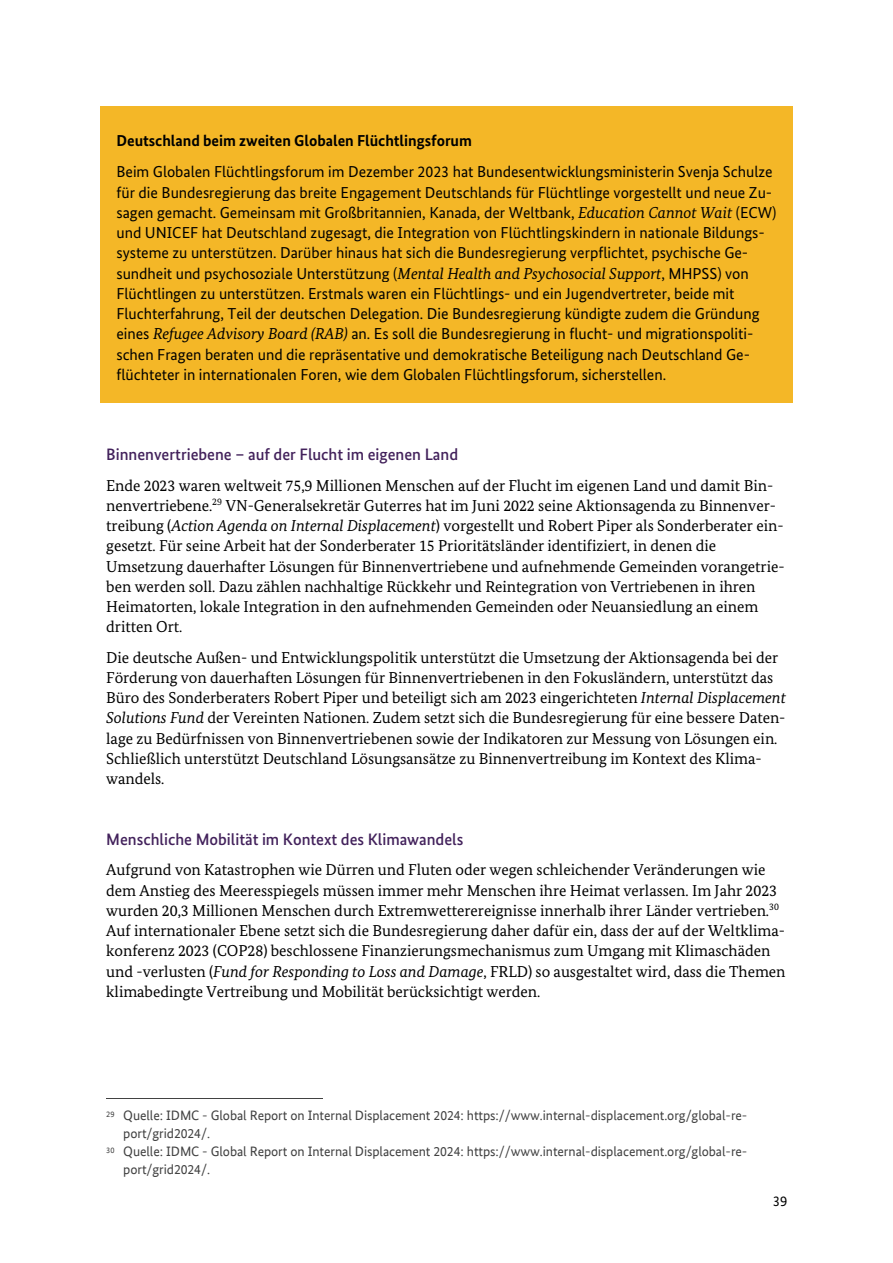
<style>
.page{position:relative;width:893px;height:1263px;background:#fff}
.page>*{position:absolute;margin:0;border:0;box-sizing:border-box;transform-origin:0 0}
.t1{font:500 16.5px "Bundes Sans";color:#42215b}
.t2{font:15.9px/20.2px "Bundes Serif";letter-spacing:-.005em;color:#000}
.t3{font:15.9px/20.2px "Bundes Sans";letter-spacing:-.005em;color:#000}
.t4{font:700 15.9px "Bundes Sans";letter-spacing:-.005em;color:#000}
.t5{font:14.4px "Bundes Sans";color:#000}
.t6{font:13.65px "Bundes Sans Office";letter-spacing:-.005em;color:#424242}
.s1{font-family:"Bundes Serif";font-style:italic}
.s2{font-style:italic}
</style>
<div class="page">
<div style="left:110px;top:115px;width:673px;height:36px;background:#f4b727"></div>
<div style="left:101px;top:106px;width:9px;height:9px;background:#f4b727"></div>
<div style="left:110px;top:106px;width:673px;height:9px;background:#f4b727"></div>
<div style="left:783px;top:106px;width:9px;height:9px;background:#f4b727"></div>
<div style="left:101px;top:115px;width:9px;height:36px;background:#f4b727"></div>
<div style="left:783px;top:115px;width:9px;height:36px;background:#f4b727"></div>
<div style="left:110px;top:151px;width:673px;height:31px;background:#f4b727"></div>
<div style="left:101px;top:151px;width:9px;height:31px;background:#f4b727"></div>
<div style="left:783px;top:151px;width:9px;height:31px;background:#f4b727"></div>
<div style="left:110px;top:182px;width:673px;height:20px;background:#f4b727"></div>
<div style="left:101px;top:182px;width:9px;height:20px;background:#f4b727"></div>
<div style="left:783px;top:182px;width:9px;height:20px;background:#f4b727"></div>
<div style="left:110px;top:202px;width:673px;height:20px;background:#f4b727"></div>
<div style="left:101px;top:202px;width:9px;height:20px;background:#f4b727"></div>
<div style="left:783px;top:202px;width:9px;height:20px;background:#f4b727"></div>
<div style="left:110px;top:222px;width:673px;height:20px;background:#f4b727"></div>
<div style="left:101px;top:222px;width:9px;height:20px;background:#f4b727"></div>
<div style="left:783px;top:222px;width:9px;height:20px;background:#f4b727"></div>
<div style="left:110px;top:242px;width:673px;height:21px;background:#f4b727"></div>
<div style="left:101px;top:242px;width:9px;height:21px;background:#f4b727"></div>
<div style="left:783px;top:242px;width:9px;height:21px;background:#f4b727"></div>
<div style="left:110px;top:263px;width:673px;height:20px;background:#f4b727"></div>
<div style="left:101px;top:263px;width:9px;height:20px;background:#f4b727"></div>
<div style="left:783px;top:263px;width:9px;height:20px;background:#f4b727"></div>
<div style="left:110px;top:283px;width:673px;height:20px;background:#f4b727"></div>
<div style="left:101px;top:283px;width:9px;height:20px;background:#f4b727"></div>
<div style="left:783px;top:283px;width:9px;height:20px;background:#f4b727"></div>
<div style="left:110px;top:303px;width:673px;height:20px;background:#f4b727"></div>
<div style="left:101px;top:303px;width:9px;height:20px;background:#f4b727"></div>
<div style="left:783px;top:303px;width:9px;height:20px;background:#f4b727"></div>
<div style="left:110px;top:323px;width:673px;height:21px;background:#f4b727"></div>
<div style="left:101px;top:323px;width:9px;height:21px;background:#f4b727"></div>
<div style="left:783px;top:323px;width:9px;height:21px;background:#f4b727"></div>
<div style="left:110px;top:344px;width:673px;height:20px;background:#f4b727"></div>
<div style="left:101px;top:344px;width:9px;height:20px;background:#f4b727"></div>
<div style="left:783px;top:344px;width:9px;height:20px;background:#f4b727"></div>
<div style="left:110px;top:364px;width:673px;height:30px;background:#f4b727"></div>
<div style="left:101px;top:394px;width:9px;height:9px;background:#f4b727"></div>
<div style="left:110px;top:394px;width:673px;height:9px;background:#f4b727"></div>
<div style="left:783px;top:394px;width:9px;height:9px;background:#f4b727"></div>
<div style="left:101px;top:364px;width:9px;height:30px;background:#f4b727"></div>
<div style="left:783px;top:364px;width:9px;height:30px;background:#f4b727"></div>
<hr style="left:106px;top:1098px;width:216px;height:1px;background:#424242">
<p class="t4" style="left:116px;top:134px;width:357px">Deutschland beim zweiten Globalen Flüchtlingsforum</p>
<p class="t3" style="left:116px;top:163px;width:661px">Beim Globalen Flüchtlingsforum im Dezember 2023 hat Bundesentwicklungsministerin Svenja Schulze für die Bundesregierung das breite Engagement Deutschlands für Flüchtlinge vorgestellt und neue Zu&shy;sagen gemacht. Gemeinsam mit Großbritannien, Kanada, der Weltbank, <span class="s1">Education Cannot Wait</span> (ECW) und UNICEF hat Deutschland zugesagt, die Integration von Flüchtlingskindern in nationale Bildungs&shy;systeme zu unterstützen. Darüber hinaus hat sich die Bundesregierung verpflichtet, psychische Ge&shy;sundheit und psychosoziale Unterstützung (<span class="s1">Mental Health and Psychosocial Support</span>, MHPSS) von Flüchtlingen zu unterstützen. Erstmals waren ein Flüchtlings- und ein Jugendvertreter, beide mit Fluchterfahrung, Teil der deutschen Delegation. Die Bundesregierung kündigte zudem die Gründung eines <span class="s1">Refugee Advisory Board (RAB)</span> an. Es soll die Bundesregierung in flucht- und migrationspoliti&shy;schen Fragen beraten und die repräsentative und demokratische Beteiligung nach Deutschland Ge&shy;flüchteter in internationalen Foren, wie dem Globalen Flüchtlingsforum, sicherstellen.</p>
<p class="t1" style="left:106px;top:448px;width:353px">Binnenvertriebene – auf der Flucht im eigenen Land</p>
<p class="t2" style="left:106px;top:476px;width:679px">Ende 2023 waren weltweit 75,9 Millionen Menschen auf der Flucht im eigenen Land und damit Bin&shy;nenvertriebene.<sup>29</sup> VN-Generalsekretär Guterres hat im Juni 2022 seine Aktionsagenda zu Binnenver&shy;treibung (<span class="s2">Action Agenda on Internal Displacement</span>) vorgestellt und Robert Piper als Sonderberater ein&shy;gesetzt. Für seine Arbeit hat der Sonderberater 15 Prioritätsländer identifiziert, in denen die Umsetzung dauerhafter Lösungen für Binnenvertriebene und aufnehmende Gemeinden vorangetrie&shy;ben werden soll. Dazu zählen nachhaltige Rückkehr und Reintegration von Vertriebenen in ihren Heimatorten, lokale Integration in den aufnehmenden Gemeinden oder Neuansiedlung an einem dritten Ort.</p>
<p class="t2" style="left:106px;top:648px;width:681px">Die deutsche Außen- und Entwicklungspolitik unterstützt die Umsetzung der Aktionsagenda bei der Förderung von dauerhaften Lösungen für Binnenvertriebenen in den Fokusländern, unterstützt das Büro des Sonderberaters Robert Piper und beteiligt sich am 2023 eingerichteten <span class="s2">Internal Displacement Solutions Fund</span> der Vereinten Nationen. Zudem setzt sich die Bundesregierung für eine bessere Daten&shy;lage zu Bedürfnissen von Binnenvertriebenen sowie der Indikatoren zur Messung von Lösungen ein.<br>Schließlich unterstützt Deutschland Lösungsansätze zu Binnenvertreibung im Kontext des Klima&shy;wandels.</p>
<p class="t1" style="left:106px;top:832px;width:358px">Menschliche Mobilität im Kontext des Klimawandels</p>
<p class="t2" style="left:106px;top:861px;width:680px">Aufgrund von Katastrophen wie Dürren und Fluten oder wegen schleichender Veränderungen wie dem Anstieg des Meeresspiegels müssen immer mehr Menschen ihre Heimat verlassen. Im Jahr 2023 wurden 20,3 Millionen Menschen durch Extremwetterereignisse innerhalb ihrer Länder vertrieben.<sup>30<br></sup>Auf internationaler Ebene setzt sich die Bundesregierung daher dafür ein, dass der auf der Weltklima&shy;konferenz 2023 (COP28) beschlossene Finanzierungsmechanismus zum Umgang mit Klimaschäden und -verlusten (<span class="s2">Fund for Responding to Loss and Damage</span>, FRLD) so ausgestaltet wird, dass die Themen klimabedingte Vertreibung und Mobilität berücksichtigt werden.</p>
<p class="t6" style="left:106px;top:1107px;width:642px"><sup>29</sup> Quelle: IDMC - Global Report on Internal Displacement 2024: https://www.internal-displacement.org/global-re-</p>
<p class="t6" style="left:123px;top:1125px;width:88px">port/grid2024/.</p>
<p class="t6" style="left:106px;top:1143px;width:642px"><sup>30</sup> Quelle: IDMC - Global Report on Internal Displacement 2024: https://www.internal-displacement.org/global-re-</p>
<p class="t6" style="left:123px;top:1161px;width:88px">port/grid2024/.</p>
<p class="t5" style="left:773px;top:1195px;width:16px">39</p>
</div>
